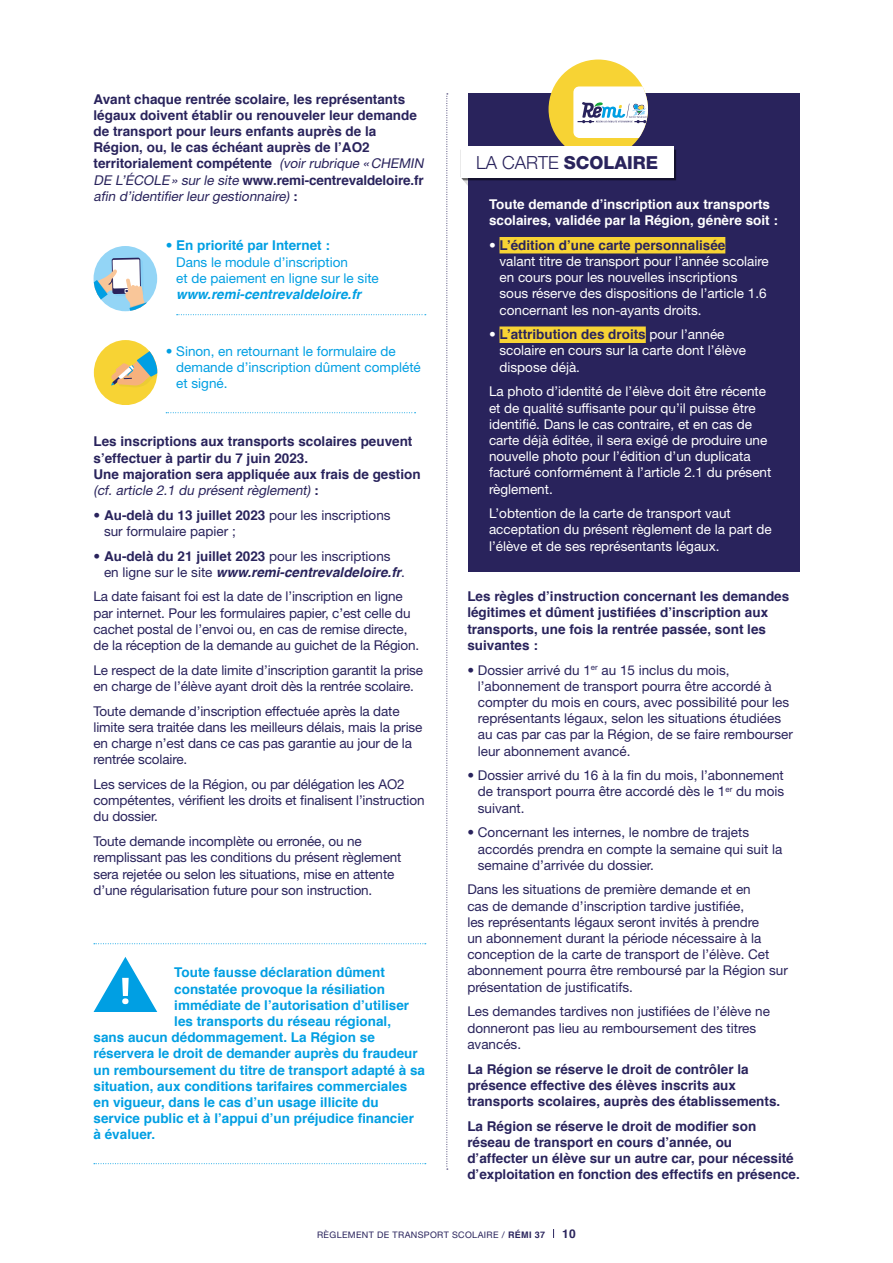
<style>
.page{position:relative;width:893px;height:1263px;background:#fff}
.page>*{position:absolute;margin:0;border:0;box-sizing:border-box;transform-origin:0 0}
.t1{font:800 18px "Helvetica Neue LT Std";color:#29235c}
.t2{font:13.5px/16.2px "Helvetica Neue LT Std";color:#29235c}
.t3{font:700 13.5px/16.2px "Helvetica";color:#29235c}
.t4{font:13.5px/16.2px "Helvetica Neue LT Std";color:#fff}
.t5{font:700 13.5px "Helvetica";color:#009fe3}
.t6{font:13.5px/16.2px "Helvetica Neue LT Std";color:#009fe3}
.t7{font:700 13.5px/16.2px "Helvetica";color:#fff}
.t8{font:italic 13.5px "Helvetica Neue LT Std";color:#29235c}
.t9{font:italic 700 13.5px "Helvetica";color:#009fe3}
.t10{font:700 12px "Helvetica";color:#29235c}
.t11{font:9px "Helvetica Neue LT Std";letter-spacing:.04em;color:#29235c}
.s1{font-family:"Helvetica Neue LT Std";font-weight:400;font-style:italic}
.s2{font-family:"Helvetica";font-weight:700;font-style:normal}
.s3{font-family:"Helvetica Neue LT Std";font-weight:400}
.s4{font-family:"Helvetica";font-weight:700}
.s5{font-family:"Helvetica";font-weight:700;font-style:italic}
.s6{font-family:"Helvetica Neue";font-weight:300}
.s7{font-family:"Helvetica Neue LT Std";font-weight:400;color:#fff}
</style>
<div class="page">
<svg style="left:446px;top:94px;width:2px;height:1076px"></svg>
<div style="left:94px;top:246px;width:63px;height:65px;background:#93d5f6;border-radius:50%"></div>
<svg style="left:94px;top:258px;width:55px;height:53px"></svg>
<div style="left:94px;top:340px;width:63px;height:65px;background:#f7d334;border-radius:50%"></div>
<svg style="left:110px;top:340px;width:47px;height:47px"></svg>
<svg style="left:177px;top:314px;width:249px;height:1px"></svg>
<svg style="left:166px;top:412px;width:250px;height:1px"></svg>
<svg style="left:94px;top:943px;width:332px;height:1px"></svg>
<svg style="left:94px;top:1163px;width:332px;height:1px"></svg>
<div style="left:468px;top:94px;width:331px;height:478px;background:#29235c"></div>
<div style="left:499px;top:237px;width:226px;height:16px;background:#f7d334"></div>
<div style="left:499px;top:326px;width:147px;height:17px;background:#f7d334"></div>
<div style="left:549px;top:60px;width:99px;height:99px;background:#f7d334;border-radius:50%"></div>
<svg style="left:573px;top:86px;width:75px;height:52px;background:#dde3e7"></svg>
<svg style="left:461px;top:150px;width:215px;height:36px"></svg>
<div style="left:461px;top:146px;width:213px;height:31px;background:#fff"></div>
<svg style="left:94px;top:957px;width:63px;height:55px"></svg>
<p class="t3" style="left:94px;top:91px;width:334px">Avant chaque rentrée scolaire, les représentants légaux doivent établir ou renouveler leur demande de transport pour leurs enfants auprès de la Région, ou, le cas échéant auprès de l’AO2 territorialement compétente <span class="s1">(voir rubrique «CHEMIN DE L’ÉCOLE» sur le site</span> www.remi-centrevaldeloire.fr</p>
<p class="t8" style="left:94px;top:188px;width:206px">afin d’identifier leur gestionnaire) <span class="s2">:</span></p>
<p class="t5" style="left:166px;top:235px;width:166px"><span class="s3">•</span> En priorité par Internet :</p>
<p class="t6" style="left:176px;top:253px;width:204px">Dans le module d’inscription<br>et de paiement en ligne sur le site</p>
<p class="t9" style="left:176px;top:283px;width:186px">www.remi-centrevaldeloire.fr</p>
<p class="t6" style="left:176px;top:343px;width:246px;text-indent:-11px">• Sinon, en retournant le formulaire de demande d’inscription dûment complété et signé.</p>
<p class="t3" style="left:94px;top:434px;width:329px">Les inscriptions aux transports scolaires peuvent s’effectuer à partir du 7 juin 2023.<br>Une majoration sera appliquée aux frais de gestion</p>
<p class="t8" style="left:94px;top:482px;width:227px">(cf. article 2.1 du présent règlement) <span class="s2">:</span></p>
<p class="t3" style="left:94px;top:507px;width:299px"><span class="s3">•</span> Au-delà du 13 juillet 2023 <span class="s3">pour les inscriptions</span></p>
<p class="t2" style="left:104px;top:523px;width:133px">sur formulaire papier ;</p>
<p class="t2" style="left:104px;top:547px;width:302px;text-indent:-11px">• <span class="s4">Au-delà du 21 juillet 2023</span> pour les inscriptions en ligne sur le site <span class="s5">www.remi-centrevaldeloire.fr</span>.</p>
<p class="t2" style="left:94px;top:588px;width:327px">La date faisant foi est la date de l’inscription en ligne par internet. Pour les formulaires papier, c’est celle du cachet postal de l’envoi ou, en cas de remise directe, de la réception de la demande au guichet de la Région.</p>
<p class="t2" style="left:94px;top:662px;width:331px">Le respect de la date limite d’inscription garantit la prise en charge de l’élève ayant droit dès la rentrée scolaire.</p>
<p class="t2" style="left:94px;top:703px;width:330px">Toute demande d’inscription effectuée après la date limite sera traitée dans les meilleurs délais, mais la prise en charge n’est dans ce cas pas garantie au jour de la rentrée scolaire.</p>
<p class="t2" style="left:94px;top:776px;width:332px">Les services de la Région, ou par délégation les AO2 compétentes, vérifient les droits et finalisent l’instruction du dossier.</p>
<p class="t2" style="left:94px;top:833px;width:309px">Toute demande incomplète ou erronée, ou ne remplissant pas les conditions du présent règlement sera rejetée ou selon les situations, mise en attente d’une régularisation future pour son instruction.</p>
<p class="t5" style="left:174px;top:962px;width:212px">Toute fausse déclaration dûment</p>
<p class="t5" style="left:174px;top:978px;width:212px">constatée provoque la résiliation</p>
<p class="t5" style="left:174px;top:994px;width:236px">immédiate de l’autorisation d’utiliser</p>
<p class="t5" style="left:174px;top:1010px;width:218px">les transports du réseau régional,</p>
<p class="t5" style="left:94px;top:1026px;width:283px">sans aucun dédommagement. La Région se</p>
<p class="t5" style="left:94px;top:1043px;width:326px">réservera le droit de demander auprès du fraudeur</p>
<p class="t5" style="left:94px;top:1059px;width:333px">un remboursement du titre de transport adapté à sa</p>
<p class="t5" style="left:94px;top:1075px;width:315px">situation, aux conditions tarifaires commerciales</p>
<p class="t5" style="left:94px;top:1091px;width:287px">en vigueur, dans le cas d’un usage illicite du</p>
<p class="t5" style="left:94px;top:1107px;width:322px">service public et à l’appui d’un préjudice financier</p>
<p class="t5" style="left:94px;top:1124px;width:63px">à évaluer.</p>
<h1 class="t1" style="left:476px;top:152px;width:184px"><span class="s6">LA CARTE</span> SCOLAIRE</h1>
<p class="t7" style="left:489px;top:196px;width:290px">Toute demande d’inscription aux transports scolaires, validée par la Région, génère soit :</p>
<p class="t3" style="left:489px;top:237px;width:238px"><span class="s7">•</span> L’édition d’une carte personnalisée</p>
<p class="t4" style="left:499px;top:253px;width:271px">valant titre de transport pour l’année scolaire en cours pour les nouvelles inscriptions sous réserve des dispositions de l’article 1.6 concernant les non-ayants droits.</p>
<p class="t3" style="left:489px;top:327px;width:237px"><span class="s7">•</span> L’attribution des droits <span class="s7">pour l’année</span></p>
<p class="t4" style="left:499px;top:342px;width:248px">scolaire en cours sur la carte dont l’élève dispose déjà.</p>
<p class="t4" style="left:489px;top:383px;width:284px">La photo d’identité de l’élève doit être récente et de qualité suffisante pour qu’il puisse être identifié. Dans le cas contraire, et en cas de carte déjà éditée, il sera exigé de produire une nouvelle photo pour l’édition d’un duplicata facturé conformément à l’article 2.1 du présent règlement.</p>
<p class="t4" style="left:489px;top:505px;width:284px">L’obtention de la carte de transport vaut acceptation du présent règlement de la part de l’élève et de ses représentants légaux.</p>
<p class="t3" style="left:467px;top:588px;width:323px">Les règles d’instruction concernant les demandes légitimes et dûment justifiées d’inscription aux transports, une fois la rentrée passée, sont les suivantes :</p>
<p class="t2" style="left:478px;top:661px;width:317px;text-indent:-11px">• Dossier arrivé du 1<sup>er</sup> au 15 inclus du mois, l’abonnement de transport pourra être accordé à compter du mois en cours, avec possibilité pour les représentants légaux, selon les situations étudiées au cas par cas par la Région, de se faire rembourser leur abonnement avancé.</p>
<p class="t2" style="left:478px;top:767px;width:308px;text-align:justify;text-indent:-11px">• Dossier arrivé du 16 à la fin du mois, l’abonnement de transport pourra être accordé dès le 1<sup>er</sup> du mois suivant.</p>
<p class="t2" style="left:478px;top:824px;width:306px;text-indent:-11px">• Concernant les internes, le nombre de trajets accordés prendra en compte la semaine qui suit la semaine d’arrivée du dossier.</p>
<p class="t2" style="left:467px;top:881px;width:322px">Dans les situations de première demande et en<br>cas de demande d’inscription tardive justifiée,<br>les représentants légaux seront invités à prendre<br>un abonnement durant la période nécessaire à la conception de la carte de transport de l’élève. Cet abonnement pourra être remboursé par la Région sur présentation de justificatifs.</p>
<p class="t2" style="left:467px;top:1003px;width:304px">Les demandes tardives non justifiées de l’élève ne donneront pas lieu au remboursement des titres avancés.</p>
<p class="t3" style="left:467px;top:1061px;width:314px">La Région se réserve le droit de contrôler la présence effective des élèves inscrits aux transports scolaires, auprès des établissements.</p>
<p class="t3" style="left:467px;top:1118px;width:334px">La Région se réserve le droit de modifier son réseau de transport en cours d’année, ou<br>d’affecter un élève sur un autre car, pour nécessité d’exploitation en fonction des effectifs en présence.</p>
<p class="t11" style="left:317px;top:1229px;width:230px">RÈGLEMENT DE TRANSPORT SCOLAIRE / <span class="s4">RÉMI 37</span></p>
<p class="t10" style="left:562px;top:1224px;width:15px">10</p>
</div>
